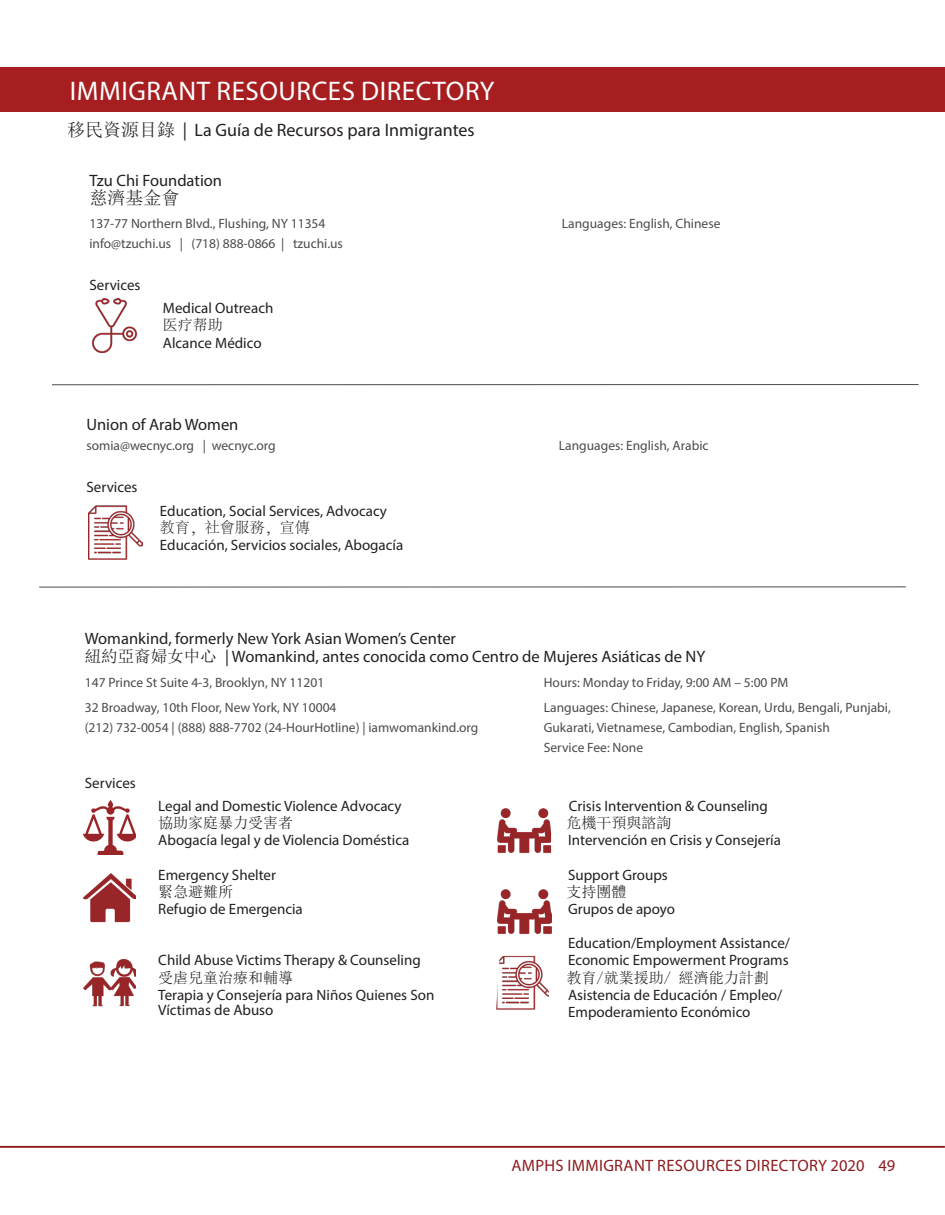
<style>
.page{position:relative;width:945px;height:1215px;background:#fff}
.page>*{position:absolute;margin:0;border:0;box-sizing:border-box;transform-origin:0 0}
.t1{font:27px "Myriad Pro";letter-spacing:.02em;color:#fff}
.t2{font:18px "Myriad Pro";color:#231f20}
.t3{font:18px "Sim Sun";color:#231f20}
.t4{font:16.5px "Myriad Pro";color:#231f20}
.t5{font:16.5px "Myriad Pro";letter-spacing:.02em;color:#8d1c1f}
.t6{font:15px/15px "Myriad Pro";color:#231f20}
.t7{font:15px "Sim Sun";color:#231f20}
.t8{font:300 15px "Adobe Song Std";color:#231f20}
.t9{font:13.5px "Myriad Pro";color:#4b4b4b}
.s1{font-family:"Sim Sun"}
</style>
<div class="page">
<hr style="left:0;top:1146px;width:945px;height:2px;background:#8d1c1f">
<div style="left:0;top:68px;width:945px;height:44px;background:#a71e21"></div>
<hr style="left:39px;top:587px;width:867px;height:1px;background:#4b4b4b">
<img style="left:92px;top:298px;width:45px;height:54px">
<hr style="left:52px;top:384px;width:867px;height:1px;background:#4b4b4b">
<img style="left:88px;top:506px;width:54px;height:54px">
<img style="left:83px;top:801px;width:53px;height:54px">
<img style="left:83px;top:873px;width:53px;height:50px">
<img style="left:497px;top:808px;width:54px;height:45px">
<img style="left:83px;top:959px;width:53px;height:48px">
<img style="left:497px;top:889px;width:54px;height:45px">
<img style="left:496px;top:956px;width:54px;height:54px">
<h1 class="t1" style="left:70px;top:74px;width:426px">IMMIGRANT RESOURCES DIRECTORY</h1>
<p class="t2" style="left:67px;top:119px;width:409px"><span class="s1">移民資源目錄</span> | La Guía de Recursos para Inmigrantes</p>
<p class="t4" style="left:89px;top:171px;width:134px">Tzu Chi Foundation</p>
<p class="t3" style="left:89px;top:189px;width:91px">慈濟基金會</p>
<p class="t9" style="left:89px;top:215px;width:238px">137-77 Northern Blvd., Flushing, NY 11354</p>
<p class="t9" style="left:562px;top:215px;width:160px">Languages: English, Chinese</p>
<p class="t9" style="left:89px;top:235px;width:255px">info@tzuchi.us | (718) 888-0866 | tzuchi.us</p>
<p class="t6" style="left:89px;top:277px;width:53px">Services</p>
<p class="t6" style="left:163px;top:300px;width:112px">Medical Outreach</p>
<p class="t7" style="left:163px;top:317px;width:61px">医疗帮助</p>
<p class="t6" style="left:163px;top:335px;width:100px">Alcance Médico</p>
<p class="t4" style="left:86px;top:414px;width:154px">Union of Arab Women</p>
<p class="t9" style="left:86px;top:437px;width:191px">somia@wecnyc.org | wecnyc.org</p>
<p class="t9" style="left:559px;top:437px;width:151px">Languages: English, Arabic</p>
<p class="t6" style="left:86px;top:480px;width:53px">Services</p>
<p class="t6" style="left:160px;top:503px;width:229px">Education, Social Services, Advocacy</p>
<p class="t8" style="left:160px;top:519px;width:151px">教育，社會服務，宣傳</p>
<p class="t6" style="left:160px;top:537px;width:245px">Educación, Servicios sociales, Abogacía</p>
<p class="t4" style="left:85px;top:629px;width:373px">Womankind, formerly New York Asian Women’s Center</p>
<p class="t4" style="left:85px;top:647px;width:622px"><span class="s1">紐約亞裔婦女中心</span> | Womankind, antes conocida como Centro de Mujeres Asiáticas de NY</p>
<p class="t9" style="left:85px;top:674px;width:241px">147 Prince St Suite 4-3, Brooklyn, NY 11201</p>
<p class="t9" style="left:544px;top:674px;width:246px">Hours: Monday to Friday, 9:00 AM – 5:00 PM</p>
<p class="t9" style="left:85px;top:699px;width:253px">32 Broadway, 10th Floor, New York, NY 10004</p>
<p class="t9" style="left:544px;top:699px;width:349px">Languages: Chinese, Japanese, Korean, Urdu, Bengali, Punjabi,</p>
<p class="t9" style="left:85px;top:719px;width:395px">(212) 732-0054 | (888) 888-7702 (24-HourHotline) | iamwomankind.org</p>
<p class="t9" style="left:544px;top:719px;width:288px">Gukarati, Vietnamese, Cambodian, English, Spanish</p>
<p class="t9" style="left:544px;top:740px;width:101px">Service Fee: None</p>
<p class="t6" style="left:85px;top:775px;width:53px">Services</p>
<p class="t6" style="left:158px;top:798px;width:245px">Legal and Domestic Violence Advocacy</p>
<p class="t7" style="left:158px;top:815px;width:136px">協助家庭暴力受害者</p>
<p class="t6" style="left:158px;top:833px;width:252px">Abogacía legal y de Violencia Doméstica</p>
<p class="t6" style="left:158px;top:867px;width:119px">Emergency Shelter</p>
<p class="t7" style="left:158px;top:884px;width:76px">緊急避難所</p>
<p class="t6" style="left:158px;top:901px;width:146px">Refugio de Emergencia</p>
<p class="t6" style="left:158px;top:953px;width:264px">Child Abuse Victims Therapy &amp; Counseling</p>
<p class="t7" style="left:158px;top:970px;width:136px">受虐兒童治療和輔導</p>
<p class="t6" style="left:158px;top:987px;width:278px">Terapia y Consejería para Niños Quienes Son<br>Víctimas de Abuso</p>
<p class="t6" style="left:569px;top:798px;width:201px">Crisis Intervention &amp; Counseling</p>
<p class="t7" style="left:566px;top:815px;width:106px">危機干預與諮詢</p>
<p class="t6" style="left:568px;top:833px;width:214px">Intervención en Crisis y Consejería</p>
<p class="t6" style="left:568px;top:867px;width:101px">Support Groups</p>
<p class="t7" style="left:566px;top:884px;width:61px">支持團體</p>
<p class="t6" style="left:568px;top:901px;width:108px">Grupos de apoyo</p>
<p class="t6" style="left:568px;top:935px;width:223px">Education/Employment Assistance/</p>
<p class="t6" style="left:568px;top:953px;width:222px">Economic Empowerment Programs</p>
<p class="t7" style="left:566px;top:970px;width:204px">教育/就業援助/ 經濟能力計劃</p>
<p class="t6" style="left:568px;top:987px;width:216px">Asistencia de Educación / Empleo/</p>
<p class="t6" style="left:568px;top:1004px;width:184px">Empoderamiento Económico</p>
<p class="t5" style="left:511px;top:1155px;width:385px">AMPHS IMMIGRANT RESOURCES DIRECTORY 2020 49</p>
</div>
